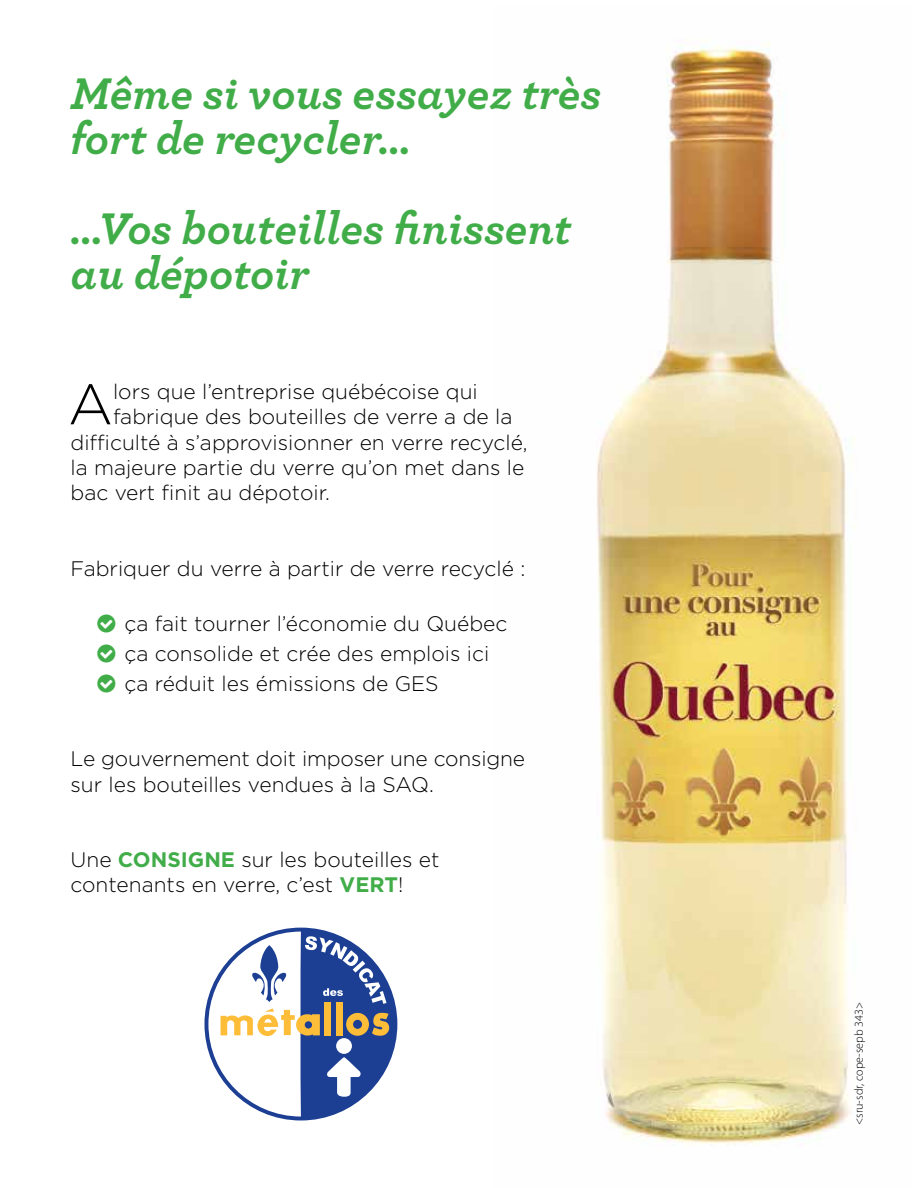
<style>
.page{position:relative;width:918px;height:1188px;background:#fff}
.page>*{position:absolute;margin:0;border:0;box-sizing:border-box;transform-origin:0 0}
.t1{font:300 57px "Gotham";color:#000}
.t2{font:italic 700 46.5px/45px "Archer";color:#41ad49}
.t3{font:300 21px/30px "Gotham";color:#000}
.t4{font:300 12px "Myriad Pro";color:#000}
.s1{font-weight:700;color:#41ad49}
</style>
<div class="page">
<img style="left:597px;top:40px;width:257px;height:1105px">
<svg style="left:204px;top:928px;width:193px;height:192px"></svg>
<h2 class="t2" style="left:70px;top:68px;width:532px">Même si vous essayez très fort de recycler…</h2>
<h2 class="t2" style="left:70px;top:203px;width:502px">…Vos bouteilles finissent au dépotoir</h2>
<h1 class="t1" style="left:68px;top:368px;width:47px">A</h1>
<p class="t3" style="left:113px;top:376px;width:366px">lors que l’entreprise québécoise qui</p>
<p class="t3" style="left:113px;top:401px;width:401px">fabrique des bouteilles de verre a de la</p>
<p class="t3" style="left:70px;top:427px;width:459px">difficulté à s’approvisionner en verre recyclé,</p>
<p class="t3" style="left:70px;top:452px;width:455px">la majeure partie du verre qu’on met dans le</p>
<p class="t3" style="left:70px;top:477px;width:261px">bac vert finit au dépotoir.</p>
<p class="t3" style="left:70px;top:553px;width:456px">Fabriquer du verre à partir de verre recyclé :</p>
<p class="t3" style="left:125px;top:608px;width:384px">ça fait tourner l’économie du Québec ça consolide et crée des emplois ici ça réduit les émissions de GES</p>
<p class="t3" style="left:71px;top:746px;width:456px;line-height:25.2px">Le gouvernement doit imposer une consigne sur les bouteilles vendues à la SAQ.</p>
<p class="t3" style="left:71px;top:847px;width:370px;line-height:25.2px">Une <span class="s1">CONSIGNE</span> sur les bouteilles et contenants en verre, c’est <span class="s1">VERT</span>!</p>
<p class="t4" style="left:852px;top:1125px;width:124px;rotate:-90deg">&lt;sru-sdr, cope-sepb 343&gt;</p>
</div>
